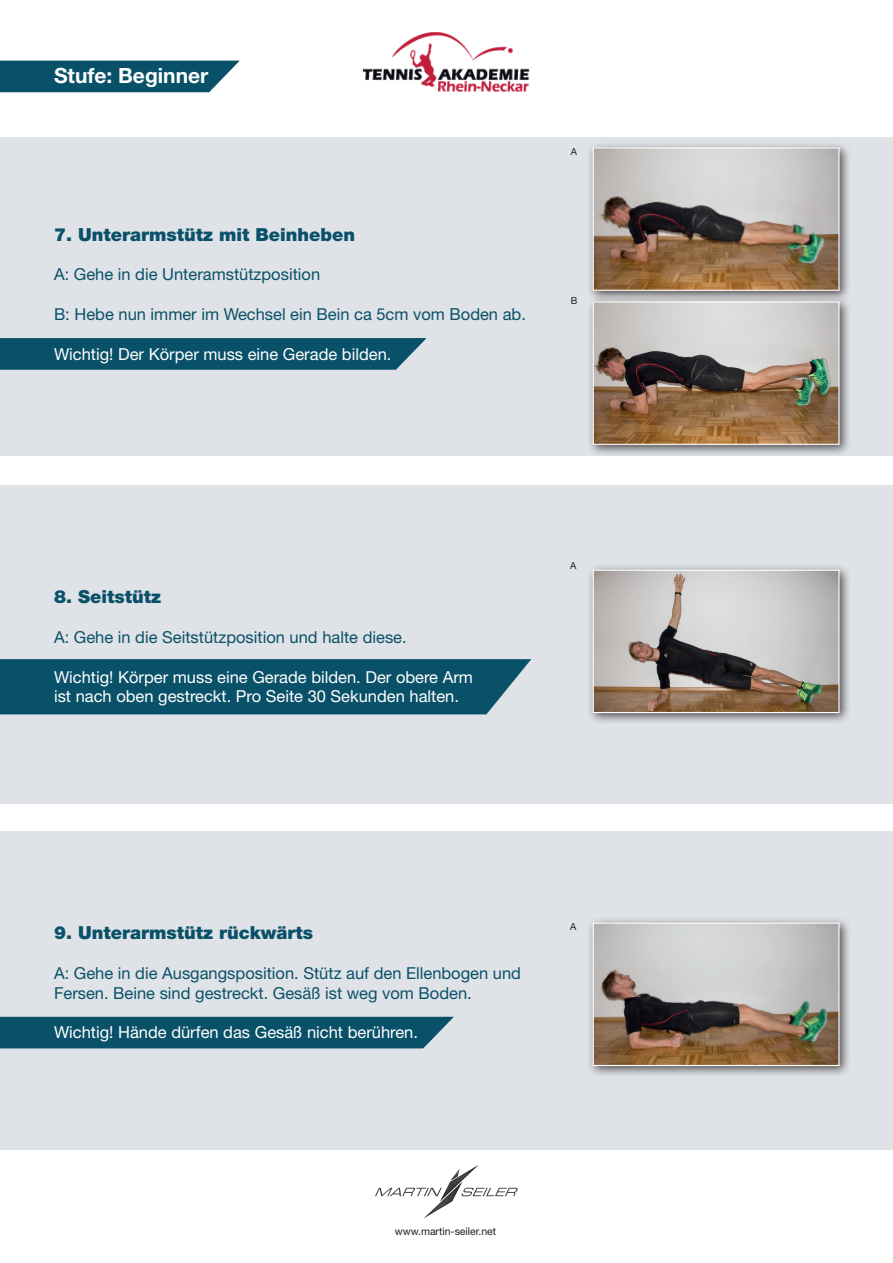
<style>
.page{position:relative;width:893px;height:1263px;background:#fff}
.page>*{position:absolute;margin:0;border:0;box-sizing:border-box;transform-origin:0 0}
.t1{font:700 21px "Helvetica Neue";color:#fff}
.t2{font:900 18px "Helvetica Neue";color:#095169}
.t3{font:16.5px/19.8px "Helvetica Neue";color:#095169}
.t4{font:16.5px/19.8px "Helvetica Neue";color:#fff}
.t5{font:10.5px "Helvetica Neue";color:#231f20}
.t6{font:9.6px "Helvetica Neue";color:#231f20}
</style>
<div class="page">
<div style="left:0;top:61px;width:240px;height:31px;background:#095169"></div>
<img style="left:364px;top:32px;width:165px;height:60px">
<svg style="left:375px;top:1165px;width:143px;height:53px"></svg>
<div style="left:0;top:485px;width:893px;height:319px;background:#dfe2e6"></div>
<div style="left:0;top:137px;width:893px;height:319px;background:#dfe2e6"></div>
<svg style="left:0;top:338px;width:427px;height:32px;background:#12576e"></svg>
<div style="left:0;top:659px;width:531px;height:55px;background:#095169"></div>
<div style="left:0;top:831px;width:893px;height:319px;background:#dfe2e6"></div>
<div style="left:0;top:1017px;width:454px;height:31px;background:#095169"></div>
<div style="left:587px;top:141px;width:265px;height:162px;background:#231f20;opacity:.75"></div>
<img style="left:595px;top:149px;width:242px;height:140px">
<div style="left:593px;top:147px;width:246px;height:144px;border:1px solid #fff"></div>
<div style="left:587px;top:295px;width:265px;height:162px;background:#231f20;opacity:.75"></div>
<img style="left:595px;top:303px;width:242px;height:140px">
<div style="left:593px;top:301px;width:246px;height:144px;border:1px solid #fff"></div>
<div style="left:587px;top:564px;width:265px;height:161px;background:#231f20;opacity:.75"></div>
<img style="left:595px;top:572px;width:242px;height:139px">
<div style="left:593px;top:570px;width:246px;height:143px;border:1px solid #fff"></div>
<div style="left:587px;top:917px;width:265px;height:161px;background:#231f20;opacity:.75"></div>
<img style="left:595px;top:924px;width:242px;height:140px">
<div style="left:593px;top:922px;width:246px;height:144px;border:1px solid #fff"></div>
<p class="t1" style="left:54px;top:63px;width:156px">Stufe: Beginner</p>
<p class="t2" style="left:54px;top:224px;width:303px">7. Unterarmstütz mit Beinheben</p>
<p class="t3" style="left:54px;top:264px;width:268px">A: Gehe in die Unteramstützposition</p>
<p class="t3" style="left:54px;top:304px;width:473px">B: Hebe nun immer im Wechsel ein Bein ca 5cm vom Boden ab.</p>
<p class="t4" style="left:54px;top:344px;width:339px">Wichtig! Der Körper muss eine Gerade bilden.</p>
<p class="t6" style="left:571px;top:146px;width:8px">A</p>
<p class="t6" style="left:571px;top:295px;width:8px">B</p>
<p class="t2" style="left:54px;top:586px;width:109px">8. Seitstütz</p>
<p class="t3" style="left:54px;top:627px;width:354px">A: Gehe in die Seitstützposition und halte diese.</p>
<p class="t4" style="left:54px;top:666px;width:420px">Wichtig! Körper muss eine Gerade bilden. Der obere Arm ist nach oben gestreckt. Pro Seite 30 Sekunden halten.</p>
<p class="t6" style="left:570px;top:559px;width:8px">A</p>
<p class="t2" style="left:54px;top:922px;width:260px">9. Unterarmstütz rückwärts</p>
<p class="t3" style="left:54px;top:963px;width:468px">A: Gehe in die Ausgangsposition. Stütz auf den Ellenbogen und<br>Fersen. Beine sind gestreckt. Gesäß ist weg vom Boden.</p>
<p class="t4" style="left:54px;top:1022px;width:366px">Wichtig! Hände dürfen das Gesäß nicht berühren.</p>
<p class="t6" style="left:570px;top:921px;width:8px">A</p>
<p class="t5" style="left:395px;top:1225px;width:103px">www.martin-seiler.net</p>
</div>
